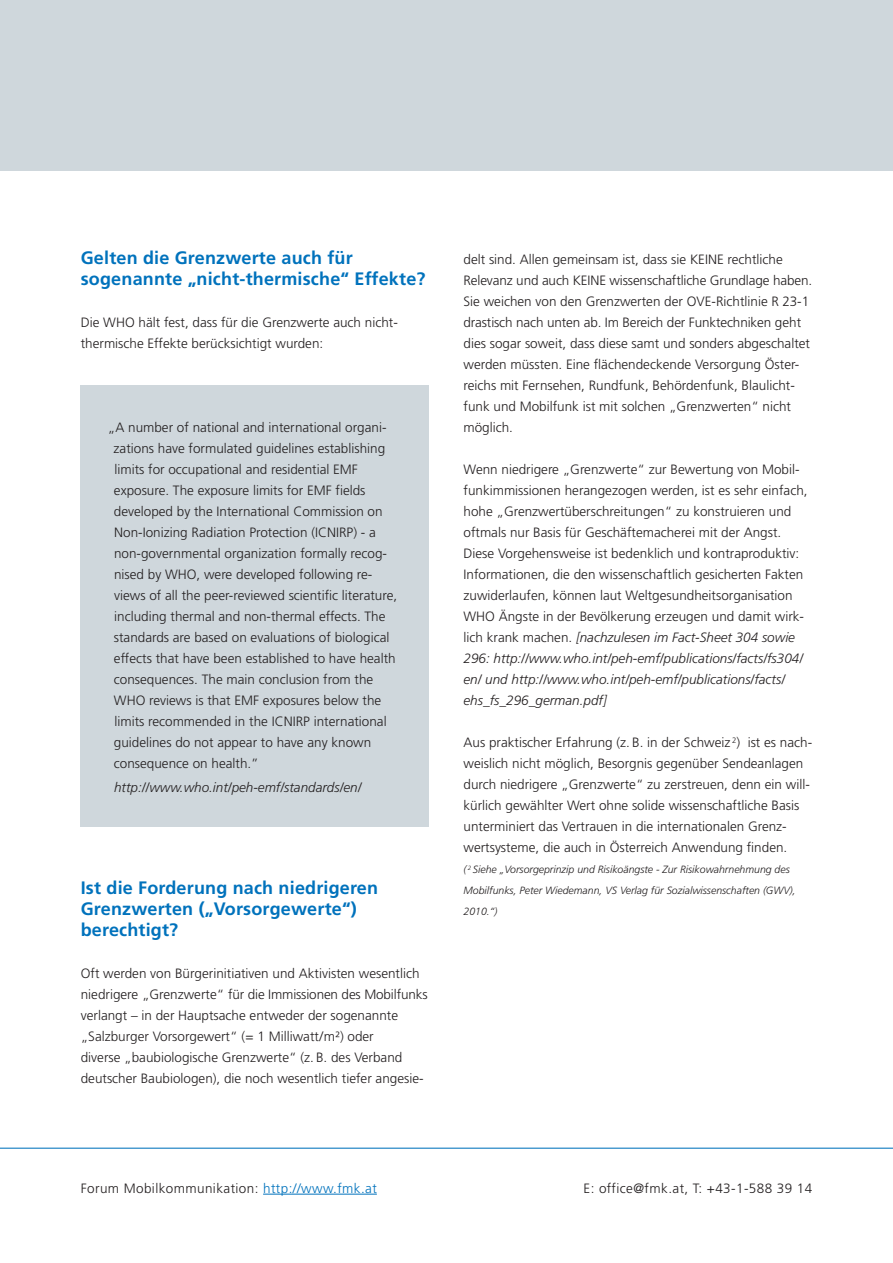
<style>
.page{position:relative;width:893px;height:1263px;background:#fff}
.page>*{position:absolute;margin:0;border:0;box-sizing:border-box;transform-origin:0 0}
.t1{font:700 18px/21px "Frutiger";letter-spacing:.01em;color:#0072bc}
.t2{font:300 13.5px/21px "Frutiger";color:#231f20}
.t3{font:300 13.5px "Frutiger";letter-spacing:.03em;color:#231f20}
.t4{font:italic 300 13.5px "Frutiger";color:#231f20}
.t5{font:italic 300 10.5px/21px "Frutiger";color:#231f20}
.s1{font-style:italic}
.s2{color:#0072bc}
</style>
<div class="page">
<div style="left:0;top:0;width:893px;height:170px;background:#cfd7dc"></div>
<hr style="left:0;top:1148px;width:893px;height:1px;background:#0072bc">
<div style="left:81px;top:386px;width:348px;height:441px;background:#cfd7dc"></div>
<hr style="left:263px;top:1194px;width:114px;height:1px;background:#0072bc">
<h1 class="t1" style="left:81px;top:247px;width:346px">Gelten die Grenzwerte auch für sogenannte „nicht-thermische“ Effekte?</h1>
<p class="t2" style="left:81px;top:312px;width:319px">Die WHO hält fest, dass für die Grenzwerte auch nicht&shy;thermische Effekte berücksichtigt wurden:</p>
<p class="t2" style="left:114px;top:417px;width:285px;text-indent:-6px">„A number of national and international organi&shy;zations have formulated guidelines establishing limits for occupational and residential EMF exposure. The exposure limits for EMF fields developed by the International Commission on Non-Ionizing Radiation Protection (ICNIRP) - a non-governmental organization formally recog&shy;nised by WHO, were developed following re&shy;views of all the peer-reviewed scientific literature, including thermal and non-thermal effects. The standards are based on evaluations of biological effects that have been established to have health consequences. The main conclusion from the WHO reviews is that EMF exposures below the limits recommended in the ICNIRP international guidelines do not appear to have any known consequence on health.”</p>
<p class="t4" style="left:114px;top:780px;width:249px">http://www.who.int/peh-emf/standards/en/</p>
<h1 class="t1" style="left:81px;top:877px;width:299px">Ist die Forderung nach niedrigeren<br>Grenzwerten („Vorsorgewerte“) berechtigt?</h1>
<p class="t2" style="left:81px;top:963px;width:348px">Oft werden von Bürgerinitiativen und Aktivisten wesentlich niedrigere „Grenzwerte“ für die Immissionen des Mobilfunks verlangt – in der Hauptsache entweder der sogenannte „Salzburger Vorsorgewert“ (= 1 Milliwatt/m²) oder<br>diverse „baubiologische Grenzwerte“ (z. B. des Verband deutscher Baubiologen), die noch wesentlich tiefer angesie-</p>
<p class="t2" style="left:463px;top:249px;width:350px">delt sind. Allen gemeinsam ist, dass sie KEINE rechtliche Relevanz und auch KEINE wissenschaftliche Grundlage haben.<br>Sie weichen von den Grenzwerten der OVE-Richtlinie R 23-1 drastisch nach unten ab. Im Bereich der Funktechniken geht dies sogar soweit, dass diese samt und sonders abgeschaltet werden müssten. Eine flächendeckende Versorgung Öster&shy;reichs mit Fernsehen, Rundfunk, Behördenfunk, Blaulicht&shy;funk und Mobilfunk ist mit solchen „Grenzwerten“ nicht möglich.</p>
<p class="t2" style="left:463px;top:459px;width:346px">Wenn niedrigere „Grenzwerte“ zur Bewertung von Mobil&shy;funkimmissionen herangezogen werden, ist es sehr einfach, hohe „Grenzwertüberschreitungen“ zu konstruieren und oftmals nur Basis für Geschäftemacherei mit der Angst.<br>Diese Vorgehensweise ist bedenklich und kontraproduktiv:<br>Informationen, die den wissenschaftlich gesicherten Fakten zuwiderlaufen, können laut Weltgesundheitsorganisation WHO Ängste in der Bevölkerung erzeugen und damit wirk&shy;lich krank machen. <span class="s1">[nachzulesen im Fact-Sheet 304 sowie 296: http://www.who.int/peh-emf/publications/facts/fs304/ en/ und http://www.who.int/peh-emf/publications/facts/ ehs_fs_296_german.pdf]</span></p>
<p class="t2" style="left:463px;top:732px;width:350px">Aus praktischer Erfahrung (z. B. in der Schweiz <sup>2</sup>) ist es nach&shy;weislich nicht möglich, Besorgnis gegenüber Sendeanlagen durch niedrigere „Grenzwerte“ zu zerstreuen, denn ein will&shy;kürlich gewählter Wert ohne solide wissenschaftliche Basis unterminiert das Vertrauen in die internationalen Grenz&shy;wertsysteme, die auch in Österreich Anwendung finden.</p>
<p class="t5" style="left:463px;top:859px;width:334px">( <sup>2</sup> Siehe „Vorsorgeprinzip und Risikoängste - Zur Risikowahrnehmung des<br>Mobilfunks, Peter Wiedemann, VS Verlag für Sozialwissenschaften (GWV),<br>2010.“)</p>
<p class="t3" style="left:81px;top:1180px;width:298px">Forum Mobilkommunikation: <span class="s2">http://www.fmk.at</span></p>
<p class="t3" style="left:583px;top:1180px;width:230px">E: office@fmk.at, T: +43-1-588 39 14</p>
</div>
